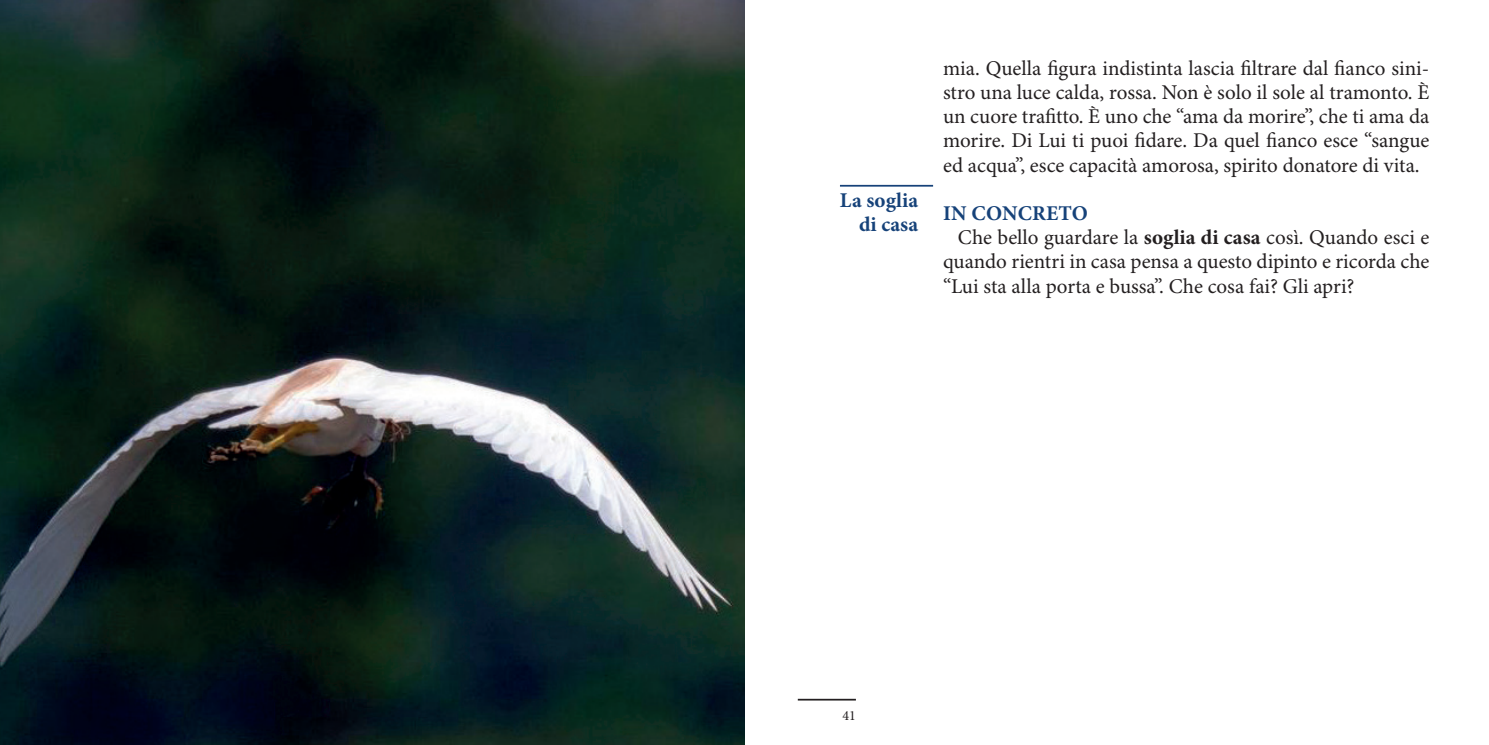
<style>
.page{position:relative;width:1489px;height:745px;background:#fff}
.page>*{position:absolute;margin:0;border:0;box-sizing:border-box;transform-origin:0 0}
.t1{font:21px/24.2px "Minion Pro";color:#231f20;text-align:justify}
.t2{font:700 21px/24.5px "Minion Pro";letter-spacing:.005em;color:#164279;text-align:right}
.t3{font:14px "Minion Pro";color:#231f20}
.s1{font-weight:700}
</style>
<div class="page">
<hr style="left:797px;top:698px;width:58px;height:2px;background:#231f20">
<img style="left:0;top:0;width:744px;height:744px">
<hr style="left:840px;top:185px;width:93px;height:1px;background:#164279">
<p class="t2" style="left:840px;top:188px;width:80px">La soglia di casa</p>
<p class="t1" style="left:943px;top:57px;width:488px">mia. Quella figura indistinta lascia filtrare dal fianco sini&shy;stro una luce calda, rossa. Non è solo il sole al tramonto. È un cuore trafitto. È uno che “ama da morire”, che ti ama da morire. Di Lui ti puoi fidare. Da quel fianco esce “sangue ed acqua”, esce capacità amorosa, spirito donatore di vita.</p>
<p class="t2" style="left:943px;top:202px;width:146px">IN CONCRETO</p>
<p class="t1" style="left:957px;top:226px;width:473px">Che bello guardare la <span class="s1">soglia di casa</span> così. Quando esci e</p>
<p class="t1" style="left:943px;top:250px;width:488px">quando rientri in casa pensa a questo dipinto e ricorda che</p>
<p class="t1" style="left:943px;top:274px;width:413px">“Lui sta alla porta e bussa”. Che cosa fai? Gli apri?</p>
<p class="t3" style="left:842px;top:707px;width:15px">41</p>
</div>
